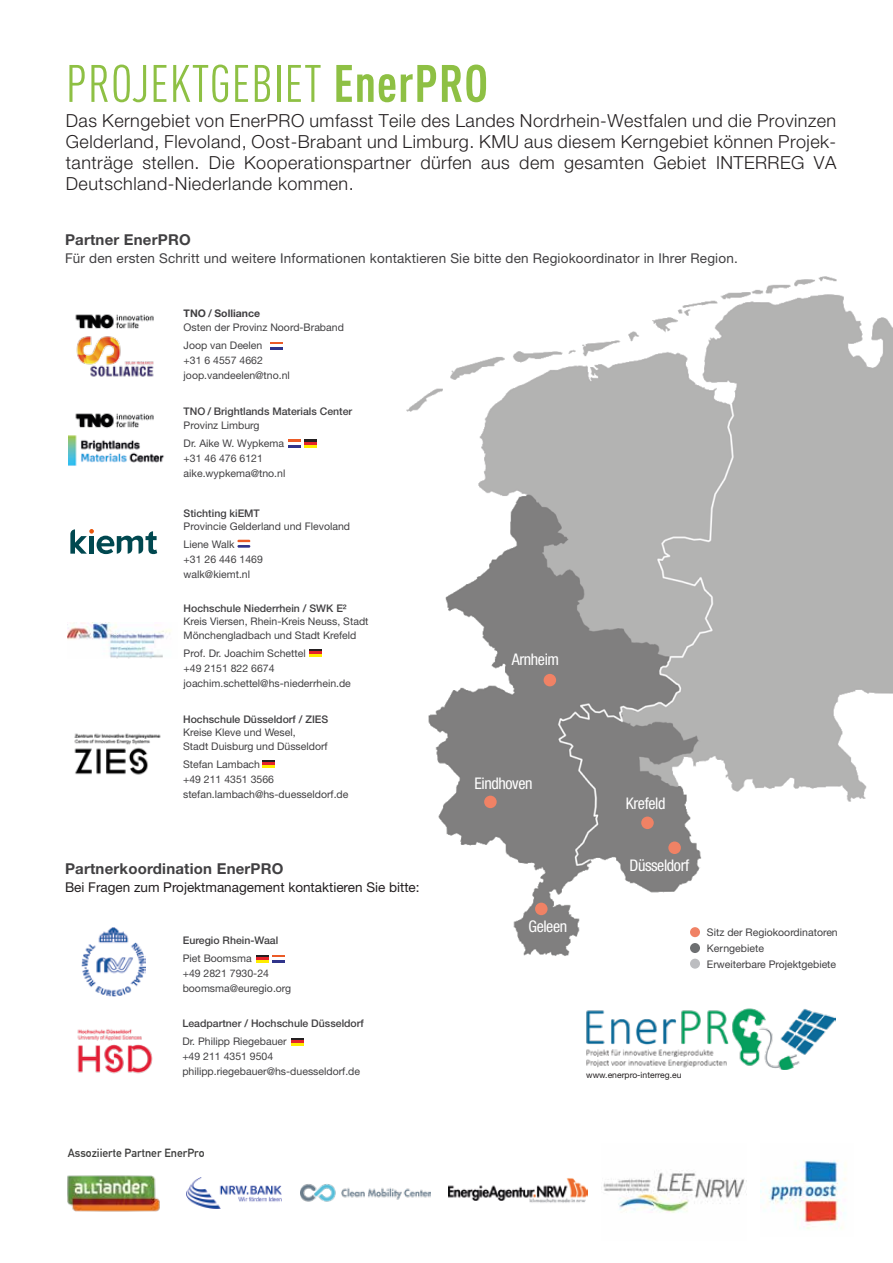
<style>
.page{position:relative;width:893px;height:1263px;background:#fff}
.page>*{position:absolute;margin:0;border:0;box-sizing:border-box;transform-origin:0 0}
.t1{font:51.9px "DIN Cond";letter-spacing:.015em;color:#8ec044}
.t2{font:300 18px/21px "Helvetica Neue LT Std";letter-spacing:.025em;color:#231f20;text-align:justify}
.t3{font:condensed 16.05px "Helvetica Neue LT Std";letter-spacing:-.025em;color:#fff}
.t4{font:700 15px "Helvetica Neue LT Std";letter-spacing:.015em;color:#414042}
.t5{font:13.5px "Helvetica Neue LT Std";letter-spacing:.015em;color:#414042}
.t6{font:13.5px "Helvetica Neue LT Std";color:#231f20}
.t7{font:700 11.55px "DIN Alternate";color:#3c3c3b}
.t8{font:10.5px/15px "Helvetica Neue LT Std";color:#414042}
.t9{font:500 10.5px/13.5px "Helvetica Neue LT Std";color:#414042}
.t10{font:700 10.5px "Helvetica Neue LT Std";color:#414042}
.t11{font:8.55px "Helvetica Neue LT Std";color:#231f20}
.s1{font-weight:700}
.s2{font-weight:400}
</style>
<div class="page">
<img style="left:406px;top:276px;width:487px;height:691px">
<div style="left:544px;top:674px;width:12px;height:12px;background:#f08265;border-radius:50%"></div>
<div style="left:484px;top:796px;width:13px;height:12px;background:#f08265;border-radius:50%"></div>
<div style="left:641px;top:816px;width:13px;height:13px;background:#f08265;border-radius:50%"></div>
<div style="left:668px;top:841px;width:13px;height:13px;background:#f08265;border-radius:50%"></div>
<div style="left:535px;top:903px;width:13px;height:12px;background:#f08265;border-radius:50%"></div>
<img style="left:82px;top:927px;width:63px;height:70px">
<img style="left:603px;top:1171px;width:142px;height:42px">
<img style="left:586px;top:1008px;width:250px;height:61px">
<img style="left:760px;top:1160px;width:86px;height:69px">
<img style="left:449px;top:1178px;width:138px;height:25px">
<img style="left:300px;top:1184px;width:130px;height:18px">
<img style="left:67px;top:1175px;width:93px;height:37px">
<div style="left:690px;top:927px;width:10px;height:10px;background:#f08265;border-radius:50%"></div>
<div style="left:690px;top:943px;width:10px;height:10px;background:#6d6f71;border-radius:50%"></div>
<div style="left:690px;top:959px;width:10px;height:10px;background:#bcbdc0;border-radius:50%"></div>
<svg style="left:291px;top:1038px;width:13px;height:8px"></svg>
<svg style="left:256px;top:955px;width:29px;height:8px"></svg>
<img style="left:76px;top:336px;width:78px;height:41px">
<img style="left:75px;top:314px;width:79px;height:15px">
<svg style="left:270px;top:342px;width:13px;height:8px"></svg>
<img style="left:77px;top:1029px;width:76px;height:45px">
<img style="left:74px;top:733px;width:87px;height:42px">
<svg style="left:262px;top:760px;width:13px;height:8px"></svg>
<img style="left:69px;top:435px;width:95px;height:31px">
<img style="left:75px;top:413px;width:79px;height:15px">
<img style="left:68px;top:623px;width:103px;height:36px">
<svg style="left:310px;top:649px;width:12px;height:8px"></svg>
<svg style="left:70px;top:529px;width:87px;height:25px"></svg>
<svg style="left:288px;top:439px;width:29px;height:9px"></svg>
<img style="left:187px;top:1178px;width:94px;height:30px">
<svg style="left:237px;top:540px;width:13px;height:8px"></svg>
<h1 class="t1" style="left:66px;top:53px;width:424px">PROJEKTGEBIET <span class="s1">EnerPRO</span></h1>
<p class="t2" style="left:66px;top:110px;width:772px">Das Kerngebiet von EnerPRO umfasst Teile des Landes Nordrhein-Westfalen und die Provinzen Gelderland, Flevoland, Oost-Brabant und Limburg. KMU aus diesem Kerngebiet können Projek&shy;tanträge stellen. Die Kooperationspartner dürfen aus dem gesamten Gebiet INTERREG VA Deutschland-Niederlande kommen.</p>
<h3 class="t4" style="left:65px;top:230px;width:127px">Partner EnerPRO</h3>
<p class="t5" style="left:65px;top:250px;width:674px">Für den ersten Schritt und weitere Informationen kontaktieren Sie bitte den Regiokoordinator in Ihrer Region.</p>
<p class="t10" style="left:184px;top:307px;width:78px">TNO / Solliance</p>
<p class="t8" style="left:184px;top:318px;width:162px;line-height:18px">Osten der Provinz Noord-Braband<br>Joop van Deelen</p>
<p class="t8" style="left:184px;top:352px;width:108px">+31 6 4557 4662 joop.vandeelen@tno.nl</p>
<p class="t9" style="left:184px;top:405px;width:170px">TNO <span class="s1">/</span> Brightlands Materials Center<br><span class="s2">Provinz Limburg</span></p>
<p class="t8" style="left:184px;top:436px;width:103px">Dr. Aike W. Wypkema +31 46 476 6121 aike.wypkema@tno.nl</p>
<p class="t9" style="left:184px;top:506px;width:78px">Stichting kiEMT</p>
<p class="t8" style="left:184px;top:517px;width:168px;line-height:18px">Provincie Gelderland und Flevoland<br>Liene Walk</p>
<p class="t8" style="left:184px;top:552px;width:81px">+31 26 446 1469 walk@kiemt.nl</p>
<p class="t9" style="left:184px;top:601px;width:165px">Hochschule Niederrhein / SWK E²</p>
<p class="t8" style="left:184px;top:615px;width:186px;line-height:13.5px">Kreis Viersen, Rhein-Kreis Neuss, Stadt<br>Mönchengladbach und Stadt Krefeld</p>
<p class="t8" style="left:184px;top:645px;width:169px">Prof. Dr. Joachim Schettel<br>+49 2151 822 6674 joachim.schettel@hs-niederrhein.de</p>
<p class="t9" style="left:183px;top:712px;width:147px">Hochschule Düsseldorf / ZIES</p>
<p class="t8" style="left:183px;top:725px;width:146px;line-height:13.5px">Kreise Kleve und Wesel,<br>Stadt Duisburg und Düsseldorf</p>
<p class="t8" style="left:183px;top:756px;width:167px">Stefan Lambach<br>+49 211 4351 3566 stefan.lambach@hs-duesseldorf.de</p>
<h3 class="t4" style="left:65px;top:859px;width:220px">Partnerkoordination EnerPRO</h3>
<p class="t6" style="left:65px;top:879px;width:356px">Bei Fragen zum Projektmanagement kontaktieren Sie bitte:</p>
<p class="t9" style="left:183px;top:934px;width:97px">Euregio Rhein-Waal</p>
<p class="t8" style="left:183px;top:951px;width:110px">Piet Boomsma<br>+49 2821 7930-24 boomsma@euregio.org</p>
<p class="t9" style="left:182px;top:1016px;width:183px">Leadpartner / Hochschule Düsseldorf</p>
<p class="t8" style="left:182px;top:1034px;width:179px">Dr. Philipp Riegebauer<br>+49 211 4351 9504 philipp.riegebauer@hs-duesseldorf.de</p>
<p class="t7" style="left:68px;top:1144px;width:138px">Assoziierte Partner EnerPro</p>
<h3 class="t3" style="left:512px;top:650px;width:49px">Arnheim</h3>
<h3 class="t3" style="left:474px;top:774px;width:60px">Eindhoven</h3>
<h3 class="t3" style="left:528px;top:917px;width:40px">Geleen</h3>
<h3 class="t3" style="left:626px;top:794px;width:41px">Krefeld</h3>
<h3 class="t3" style="left:629px;top:856px;width:61px">Düsseldorf</h3>
<p class="t8" style="left:707px;top:924px;width:132px;line-height:16.2px">Sitz der Regiokoordinatoren<br>Kerngebiete<br>Erweiterbare Projektgebiete</p>
<p class="t11" style="left:586px;top:1069px;width:97px">www.enerpro-interreg.eu</p>
</div>
